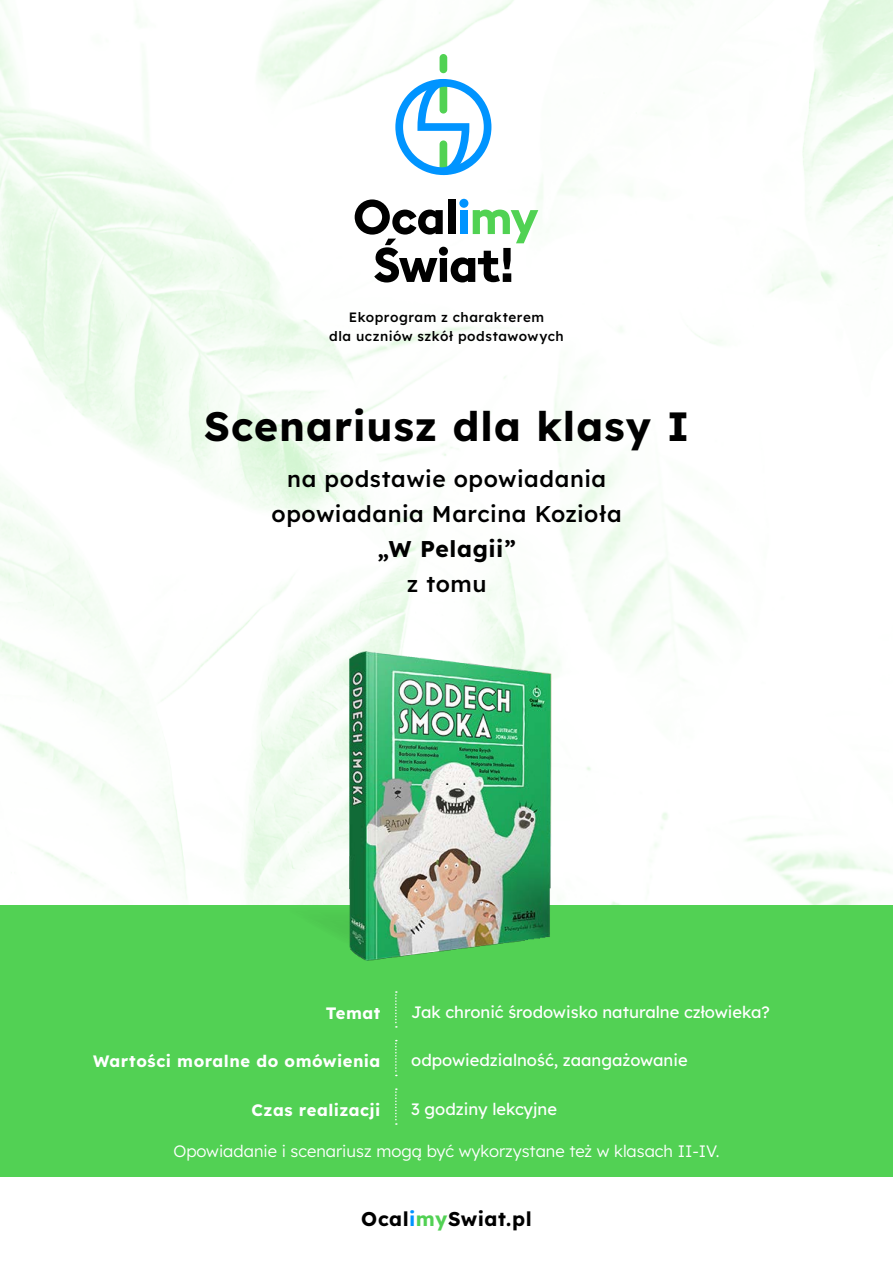
<style>
.page{position:relative;width:893px;height:1263px;background:#fff}
.page>*{position:absolute;margin:0;border:0;box-sizing:border-box;transform-origin:0 0}
.t1{font:700 40.8px "Lexend";letter-spacing:.025em;color:#000}
.t2{font:500 22.8px/34.8px "Lexend";letter-spacing:.025em;color:#000;text-align:center}
.t3{font:700 22.8px "Lexend";letter-spacing:.025em;color:#000}
.t4{font:700 19.8px "Lexend";letter-spacing:.025em;color:#000}
.t5{font:16.5px "Lexend";color:#fff}
.t6{font:300 16.5px "Lexend";color:#fff}
.t7{font:700 16.5px "Lexend";letter-spacing:.03em;color:#fff}
.t8{font:500 13.5px/19px "Lexend";letter-spacing:.04em;color:#000;text-align:center}
.s1{color:#0094ff}
.s2{color:#52d154}
</style>
<div class="page">
<img style="left:0;top:0;width:893px;height:905px">
<div style="left:0;top:905px;width:893px;height:272px;background:#52d154"></div>
<svg style="left:355px;top:199px;width:183px;height:83px"></svg>
<div style="left:440px;top:54px;width:7px;height:19px;background:#51d253;border-radius:4px"></div>
<svg style="left:395px;top:79px;width:96px;height:96px"></svg>
<svg style="left:330px;top:920px;width:19px;height:14px"></svg>
<img style="left:349px;top:651px;width:204px;height:309px">
<svg style="left:395px;top:1040px;width:2px;height:36px"></svg>
<svg style="left:395px;top:991px;width:2px;height:37px"></svg>
<svg style="left:395px;top:1088px;width:2px;height:37px"></svg>
<p class="t8" style="left:329px;top:306px;width:236px">Ekoprogram z charakterem<br>dla uczniów szkół podstawowych</p>
<h1 class="t1" style="left:204px;top:397px;width:487px">Scenariusz dla klasy I</h1>
<h2 class="t2" style="left:272px;top:460px;width:352px">na podstawie opowiadania opowiadania Marcina Kozioła</h2>
<h2 class="t3" style="left:378px;top:532px;width:140px">„W Pelagii”</h2>
<h2 class="t2" style="left:407px;top:565px;width:81px">z tomu</h2>
<p class="t7" style="left:326px;top:1001px;width:56px">Temat</p>
<p class="t5" style="left:411px;top:1000px;width:360px">Jak chronić środowisko naturalne człowieka?</p>
<p class="t7" style="left:93px;top:1049px;width:289px">Wartości moralne do omówienia</p>
<p class="t5" style="left:411px;top:1048px;width:278px">odpowiedzialność, zaangażowanie</p>
<p class="t7" style="left:252px;top:1098px;width:130px">Czas realizacji</p>
<p class="t5" style="left:411px;top:1097px;width:147px">3 godziny lekcyjne</p>
<p class="t6" style="left:173px;top:1139px;width:548px">Opowiadanie i scenariusz mogą być wykorzystane też w klasach II-IV.</p>
<p class="t4" style="left:361px;top:1204px;width:172px">Ocal<span class="s1">i</span><span class="s2">my</span>Swiat.pl</p>
</div>
